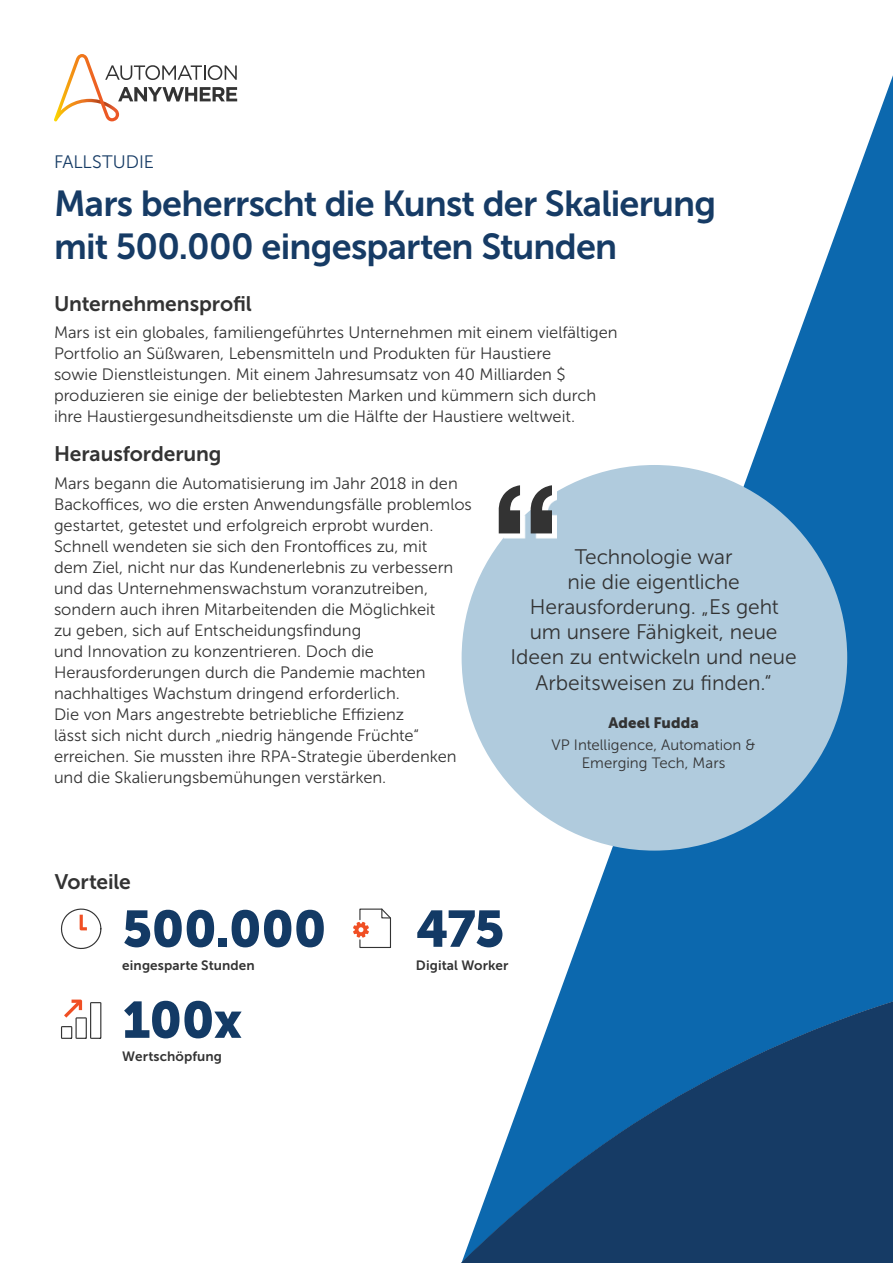
<style>
.page{position:relative;width:893px;height:1263px;background:#fff}
.page>*{position:absolute;margin:0;border:0;box-sizing:border-box;transform-origin:0 0}
.Benefits_Number{font:51px "Museo Sans 900";letter-spacing:-.01em;color:#133a65}
.t1{font:36px/43.2px "Museo Sans 700";letter-spacing:-.02em;color:#163b65}
.t2{font:21px/25.2px "Museo Sans 300";letter-spacing:-.005em;color:#333;text-align:center}
.Section_title{font:21px "Museo Sans 700";letter-spacing:-.005em;color:#333}
.Case_Study_Eyebrow{font:18px "Museo Sans 300";letter-spacing:-.005em;color:#163b65}
.Body{font:16.5px/21px "Museo Sans 300";color:#333}
.Quote_Author{font:15px/18px "Museo Sans 300";color:#333;text-align:center}
.Quote_Author-2{font:15px "Museo Sans 900";letter-spacing:.005em;color:#333}
.Benefits_Description{font:13.5px "Museo Sans 700";letter-spacing:.01em;color:#333}
</style>
<div class="page">
<svg style="left:461px;top:75px;width:432px;height:876px"></svg>
<svg style="left:461px;top:951px;width:432px;height:312px"></svg>
<svg style="left:54px;top:54px;width:183px;height:67px"></svg>
<div style="left:462px;top:465px;width:385px;height:386px;background:#b0cbdd;border-radius:50%"></div>
<svg style="left:503px;top:490px;width:54px;height:48px"></svg>
<svg style="left:499px;top:485px;width:53px;height:48px"></svg>
<svg style="left:60px;top:908px;width:41px;height:41px"></svg>
<svg style="left:353px;top:908px;width:38px;height:40px"></svg>
<svg style="left:61px;top:999px;width:41px;height:40px"></svg>
<p class="Case_Study_Eyebrow" style="left:54px;top:152px;width:102px">FALLSTUDIE</p>
<p class="t1" style="left:54px;top:182px;width:664px">Mars beherrscht die Kunst der Skalierung mit 500.000 eingesparten Stunden</p>
<p class="Section_title" style="left:54px;top:292px;width:199px">Unternehmensprofil</p>
<p class="Body" style="left:54px;top:322px;width:565px">Mars ist ein globales, familiengeführtes Unternehmen mit einem vielfältigen Portfolio an Süßwaren, Lebensmitteln und Produkten für Haustiere<br>sowie Dienstleistungen. Mit einem Jahresumsatz von 40 Milliarden $ produzieren sie einige der beliebtesten Marken und kümmern sich durch ihre Haustiergesundheitsdienste um die Hälfte der Haustiere weltweit.</p>
<p class="Section_title" style="left:54px;top:442px;width:169px">Herausforderung</p>
<p class="Body" style="left:54px;top:473px;width:419px">Mars begann die Automatisierung im Jahr 2018 in den Backoffices, wo die ersten Anwendungsfälle problemlos gestartet, getestet und erfolgreich erprobt wurden.<br>Schnell wendeten sie sich den Frontoffices zu, mit<br>dem Ziel, nicht nur das Kundenerlebnis zu verbessern und das Unternehmenswachstum voranzutreiben, sondern auch ihren Mitarbeitenden die Möglichkeit<br>zu geben, sich auf Entscheidungsfindung<br>und Innovation zu konzentrieren. Doch die Herausforderungen durch die Pandemie machten nachhaltiges Wachstum dringend erforderlich.<br>Die von Mars angestrebte betriebliche Effizienz<br>lässt sich nicht durch „niedrig hängende Früchte“ erreichen. Sie mussten ihre RPA-Strategie überdenken und die Skalierungsbemühungen verstärken.</p>
<p class="t2" style="left:511px;top:544px;width:288px">Technologie war<br>nie die eigentliche<br>Herausforderung. „Es geht<br>um unsere Fähigkeit, neue<br>Ideen zu entwickeln und neue<br>Arbeitsweisen zu finden.“</p>
<p class="Quote_Author-2" style="left:608px;top:714px;width:92px">Adeel Fudda</p>
<p class="Quote_Author" style="left:552px;top:736px;width:206px">VP Intelligence, Automation &amp;<br>Emerging Tech, Mars</p>
<p class="Section_title" style="left:55px;top:870px;width:78px">Vorteile</p>
<p class="Benefits_Number" style="left:122px;top:900px;width:206px">500.000</p>
<p class="Benefits_Description" style="left:122px;top:957px;width:134px">eingesparte Stunden</p>
<p class="Benefits_Number" style="left:122px;top:991px;width:121px">100x</p>
<p class="Benefits_Description" style="left:122px;top:1048px;width:101px">Wertschöpfung</p>
<p class="Benefits_Number" style="left:416px;top:900px;width:90px">475</p>
<p class="Benefits_Description" style="left:416px;top:957px;width:94px">Digital Worker</p>
</div>
